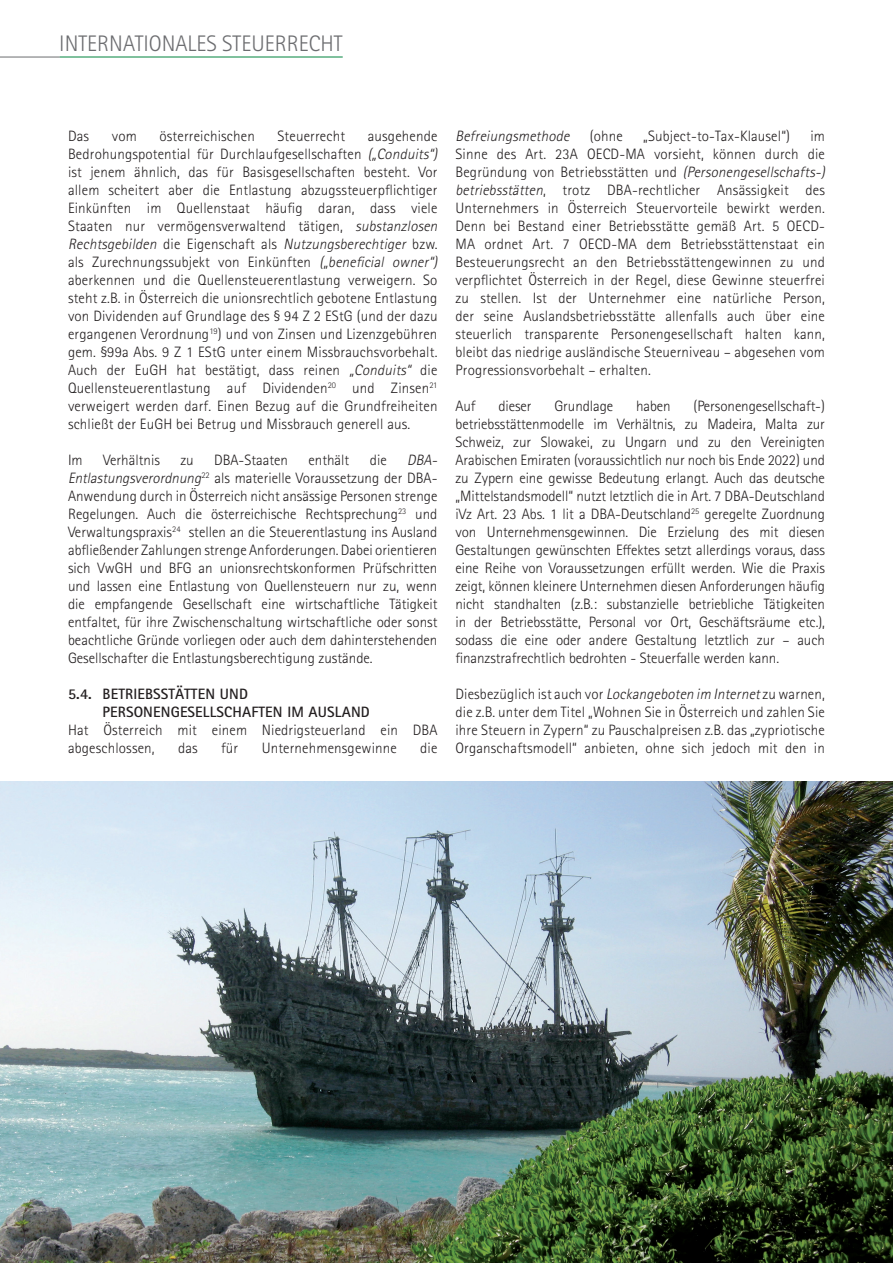
<style>
.page{position:relative;width:893px;height:1263px;background:#fff}
.page>*{position:absolute;margin:0;border:0;box-sizing:border-box;transform-origin:0 0}
.headline{font:300 22.5px "Rotis Sans Serif Std";color:#6c6d70}
.endnote_text{font:300 15px/18px "Rotis Sans Serif Std";letter-spacing:.01em;color:#231f20}
.endnote_text-2{font:700 15px "Rotis Sans Serif Std";letter-spacing:.01em;color:#231f20}
.endnote_text-3{font:italic 300 15px "Rotis Sans Serif Std";color:#231f20}
.s1{font-style:italic}
.s2{font-style:normal}
</style>
<div class="page">
<hr style="left:0;top:57px;width:60px;height:1px;background:#6c6d70">
<hr style="left:60px;top:57px;width:283px;height:1px;background:#00843d">
<img style="left:0;top:782px;width:893px;height:481px">
<p class="headline" style="left:59px;top:30px;width:285px">INTERNATIONALES STEUERRECHT</p>
<p class="endnote_text" style="left:68px;top:127px;width:23px">Das</p>
<p class="endnote_text" style="left:112px;top:127px;width:27px">vom</p>
<p class="endnote_text" style="left:160px;top:127px;width:97px">österreichischen</p>
<p class="endnote_text" style="left:277px;top:127px;width:69px">Steuerrecht</p>
<p class="endnote_text" style="left:68px;top:127px;width:374px;text-indent:300px">ausgehende Bedrohungspotential für Durchlaufgesellschaften <span class="s1">(„Conduits“) </span>ist jenem ähnlich, das für Basisgesellschaften besteht. Vor allem scheitert aber die Entlastung abzugssteuerpflichtiger Einkünften im Quellenstaat häufig daran, dass viele Staaten nur vermögensverwaltend tätigen, <span class="s1">substanzlosen Rechtsgebilden</span> d i e E i g e n s c h a ft a l s <span class="s1">Nutzungsberechtiger</span> b z w. als Zurechnungssubjekt von Einkünften <span class="s1">(„beneficial owner“) </span>aberkennen und die Quellensteuerentlastung verweigern. So steht z.B. in Österreich die unionsrechtlich gebotene Entlastung von Dividenden auf Grundlage des § 94 Z 2 EStG (und der dazu ergangenen Verordnung<sup>19</sup>) und von Zinsen und Lizenzgebühren gem. §99a Abs. 9 Z 1 EStG unter einem Missbrauchsvorbehalt.<br>Auch der EuGH hat bestätigt, dass reinen <span class="s1">„Conduits“</span> die Quellensteuerentlastung auf Dividenden<sup>20</sup> und Zinsen<sup>21 </sup>verweigert werden darf. Einen Bezug auf die Grundfreiheiten schließt der EuGH bei Betrug und Missbrauch generell aus.</p>
<p class="endnote_text" style="left:68px;top:451px;width:16px">Im</p>
<p class="endnote_text" style="left:103px;top:451px;width:58px">Verhältnis</p>
<p class="endnote_text" style="left:180px;top:451px;width:15px">zu</p>
<p class="endnote_text" style="left:214px;top:451px;width:75px">DBA-Staaten</p>
<p class="endnote_text" style="left:308px;top:451px;width:42px">enthält</p>
<p class="endnote_text" style="left:370px;top:451px;width:18px">die</p>
<p class="endnote_text" style="left:68px;top:451px;width:374px;text-indent:339px"><span class="s1">DBA-Entlastungsverordnung</span><sup>22</sup> als materielle Voraussetzung der DBA-Anwendung durch in Österreich nicht ansässige Personen strenge Regelungen. Auch die österreichische Rechtsprechung<sup>23</sup> und Verwaltungspraxis<sup>24</sup> stellen an die Steuerentlastung ins Ausland abfließender Zahlungen strenge Anforderungen. Dabei orientieren sich VwGH und BFG an unionsrechtskonformen Prüfschritten und lassen eine Entlastung von Quellensteuern nur zu, wenn die empfangende Gesellschaft eine wirtschaftliche Tätigkeit entfaltet, für ihre Zwischenschaltung wirtschaftliche oder sonst beachtliche Gründe vorliegen oder auch dem dahinterstehenden Gesellschafter die Entlastungsberechtigung zustände.</p>
<p class="endnote_text-2" style="left:68px;top:684px;width:181px">5.4. BETRIEBSSTÄTTEN UND</p>
<p class="endnote_text-2" style="left:103px;top:702px;width:269px">PERSONENGESELLSCHAFTEN IM AUSLAND</p>
<p class="endnote_text" style="left:68px;top:721px;width:371px">Hat Österreich mit einem Niedrigsteuerland ein DBA abgeschlossen,</p>
<p class="endnote_text" style="left:178px;top:739px;width:21px">das</p>
<p class="endnote_text" style="left:221px;top:739px;width:19px">für</p>
<p class="endnote_text" style="left:262px;top:739px;width:137px">Unternehmensgewinne</p>
<p class="endnote_text" style="left:420px;top:739px;width:19px">die</p>
<p class="endnote_text-3" style="left:455px;top:127px;width:169px">Befreiungsmethode <span class="s2">( o h n e</span></p>
<p class="endnote_text" style="left:643px;top:127px;width:148px">„Subject-to-Tax-Klausel“)</p>
<p class="endnote_text" style="left:455px;top:127px;width:374px;text-indent:355px">im Sinne des Art. 23A OECD-MA vorsieht, können durch die Begründung von Betriebsstätten und <span class="s1">(Personengesellschafts-) betriebsstätten</span>, trotz DBA-rechtlicher Ansässigkeit des Unternehmers in Österreich Steuervorteile bewirkt werden.<br>Denn bei Bestand einer Betriebsstätte gemäß Art. 5 OECD-MA ordnet Art. 7 OECD-MA dem Betriebsstättenstaat ein Besteuerungsrecht an den Betriebsstättengewinnen zu und verpflichtet Österreich in der Regel, diese Gewinne steuerfrei zu stellen. Ist der Unternehmer eine natürliche Person, der seine Auslandsbetriebsstätte allenfalls auch über eine steuerlich transparente Personengesellschaft halten kann, bleibt das niedrige ausländische Steuerniveau – abgesehen vom Progressionsvorbehalt – erhalten.</p>
<p class="endnote_text" style="left:455px;top:397px;width:22px">Auf</p>
<p class="endnote_text" style="left:498px;top:397px;width:35px">dieser</p>
<p class="endnote_text" style="left:554px;top:397px;width:60px">Grundlage</p>
<p class="endnote_text" style="left:636px;top:397px;width:36px">haben</p>
<p class="endnote_text" style="left:455px;top:397px;width:371px;text-align:justify;text-indent:238px">(Personengesellschaft-) betriebsstättenmodelle im Verhältnis, zu Madeira, Malta zur Schweiz, zur Slowakei, zu Ungarn und zu den Vereinigten Arabischen Emiraten (voraussichtlich nur noch bis Ende 2022) und zu Zypern eine gewisse Bedeutung erlangt. Auch das deutsche „Mittelstandsmodell“ nutzt letztlich die in Art. 7 DBA-Deutschland iVz Art. 23 Abs. 1 lit a DBA-Deutschland<sup>25</sup> geregelte Zuordnung von Unternehmensgewinnen. Die Erzielung des mit diesen Gestaltungen gewünschten Effektes setzt allerdings voraus, dass eine Reihe von Voraussetzungen erfüllt werden. Wie die Praxis zeigt, können kleinere Unternehmen diesen Anforderungen häufig nicht standhalten (z.B.: substanzielle betriebliche Tätigkeiten in der Betriebsstätte, Personal vor Ort, Geschäftsräume etc.), sodass die eine oder andere Gestaltung letztlich zur – auch finanzstrafrechtlich bedrohten - Steuerfalle werden kann.</p>
<p class="endnote_text" style="left:455px;top:685px;width:371px;text-align:justify">Diesbezüglich ist auch vor <span class="s1">Lockangeboten im Internet</span>zu warnen, die z.B. unter dem Titel „Wohnen Sie in Österreich und zahlen Sie ihre Steuern in Zypern“ zu Pauschalpreisen z.B. das „zypriotische Organschaftsmodell“ anbieten, ohne sich jedoch mit den in</p>
</div>
